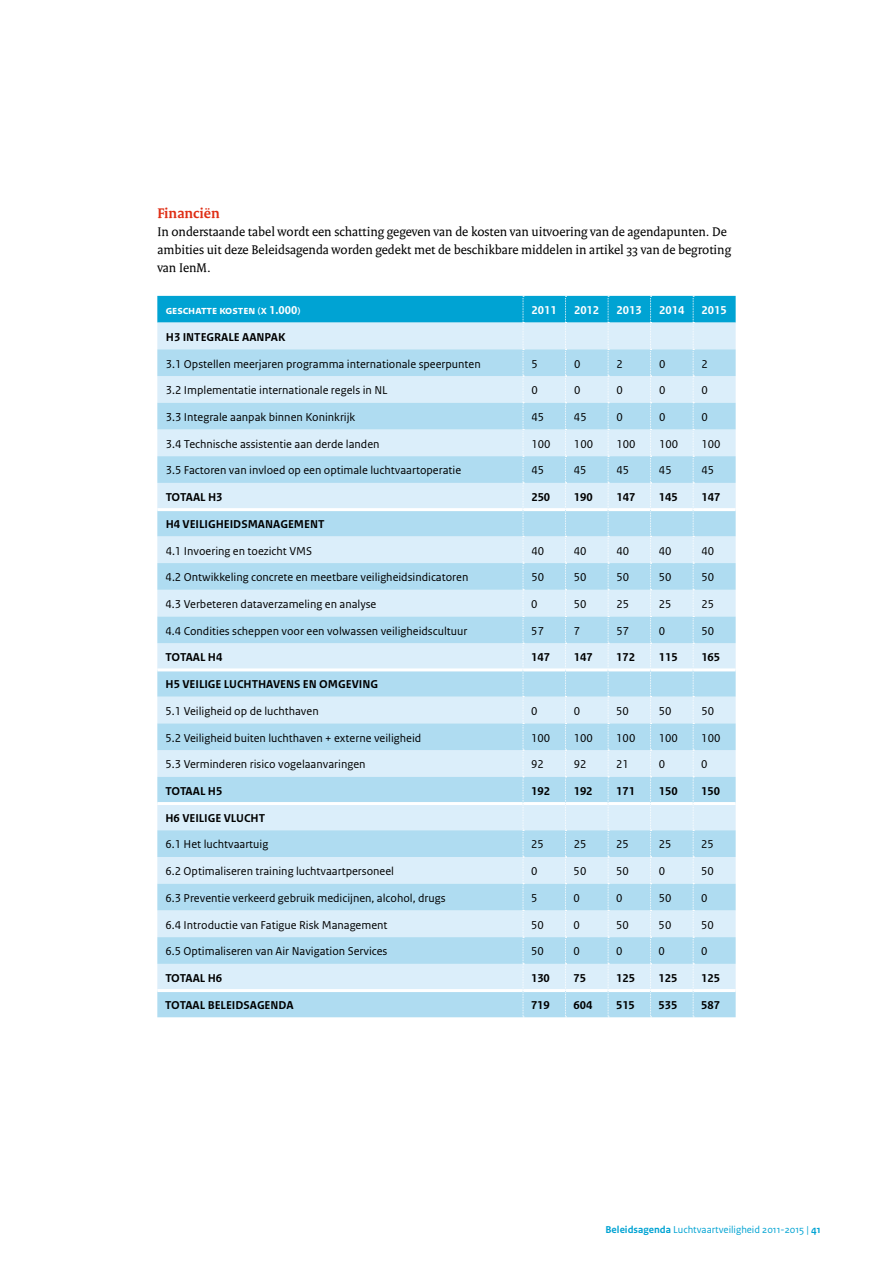
<style>
.page{position:relative;width:893px;height:1263px;background:#fff}
.page>*{position:absolute;margin:0;border:0;box-sizing:border-box;transform-origin:0 0}
.t1{font:700 15px "Rijksoverheid Serif";color:#df2d14}
.t2{font:13.5px/18px "Rijksoverheid Serif";color:#000}
.t3{font:12px "Rijksoverheid Sans Text";color:#000}
.t4{font:700 12px "Rijksoverheid Sans Text";color:#000}
.t5{font:700 12px "Rijksoverheid Sans Text";color:#fff}
.t6{font:10.5px "Rijksoverheid Sans Text";color:#00a3d3}
.s1{font-weight:700}
</style>
<div class="page">
<svg style="left:157px;top:296px;width:579px;height:721px;background:#bfe3f4"></svg>
<p class="t1" style="left:157px;top:204px;width:64px">Financiën</p>
<p class="t2" style="left:157px;top:222px;width:575px">In onderstaande tabel wordt een schatting gegeven van de kosten van uitvoering van de agendapunten. De ambities uit deze Beleidsagenda worden gedekt met de beschikbare middelen in artikel 33 van de begroting van IenM.</p>
<p class="t5" style="left:166px;top:303px;width:7px">GESCHATTE</p>
<p class="t5" style="left:219px;top:303px;width:13px">KOSTEN</p>
<p class="t5" style="left:258px;top:303px;width:44px">(x 1.000)</p>
<p class="t5" style="left:531px;top:303px;width:27px">2011</p>
<p class="t5" style="left:574px;top:303px;width:27px">2012</p>
<p class="t5" style="left:617px;top:303px;width:27px">2013</p>
<p class="t5" style="left:659px;top:303px;width:27px">2014</p>
<p class="t5" style="left:702px;top:303px;width:27px">2015</p>
<p class="t4" style="left:166px;top:330px;width:120px">H3 INTEGRALE AANPAK</p>
<p class="t3" style="left:166px;top:357px;width:316px">3.1 Opstellen meerjaren programma internationale speerpunten</p>
<p class="t3" style="left:531px;top:357px;width:8px">5</p>
<p class="t3" style="left:574px;top:357px;width:8px">0</p>
<p class="t3" style="left:616px;top:357px;width:8px">2</p>
<p class="t3" style="left:659px;top:357px;width:8px">0</p>
<p class="t3" style="left:702px;top:357px;width:8px">2</p>
<p class="t3" style="left:166px;top:383px;width:223px">3.2 Implementatie internationale regels in NL</p>
<p class="t3" style="left:531px;top:383px;width:8px">0</p>
<p class="t3" style="left:574px;top:383px;width:8px">0</p>
<p class="t3" style="left:616px;top:383px;width:8px">0</p>
<p class="t3" style="left:659px;top:383px;width:8px">0</p>
<p class="t3" style="left:702px;top:383px;width:8px">0</p>
<p class="t3" style="left:166px;top:410px;width:191px">3.3 Integrale aanpak binnen Koninkrijk</p>
<p class="t3" style="left:531px;top:410px;width:14px">45</p>
<p class="t3" style="left:574px;top:410px;width:14px">45</p>
<p class="t3" style="left:616px;top:410px;width:8px">0</p>
<p class="t3" style="left:659px;top:410px;width:8px">0</p>
<p class="t3" style="left:701px;top:410px;width:8px">0</p>
<p class="t3" style="left:166px;top:437px;width:215px">3.4 Technische assistentie aan derde landen</p>
<p class="t3" style="left:531px;top:437px;width:21px">100</p>
<p class="t3" style="left:574px;top:437px;width:21px">100</p>
<p class="t3" style="left:616px;top:437px;width:21px">100</p>
<p class="t3" style="left:659px;top:437px;width:21px">100</p>
<p class="t3" style="left:701px;top:437px;width:21px">100</p>
<p class="t3" style="left:166px;top:464px;width:297px">3.5 Factoren van invloed op een optimale luchtvaartoperatie</p>
<p class="t3" style="left:531px;top:464px;width:14px">45</p>
<p class="t3" style="left:574px;top:464px;width:14px">45</p>
<p class="t3" style="left:616px;top:464px;width:14px">45</p>
<p class="t3" style="left:659px;top:464px;width:14px">45</p>
<p class="t3" style="left:701px;top:464px;width:14px">45</p>
<p class="t4" style="left:166px;top:490px;width:58px">TOTAAL H3</p>
<p class="t4" style="left:531px;top:490px;width:20px">250</p>
<p class="t4" style="left:574px;top:490px;width:20px">190</p>
<p class="t4" style="left:616px;top:490px;width:20px">147</p>
<p class="t4" style="left:659px;top:490px;width:20px">145</p>
<p class="t4" style="left:701px;top:490px;width:20px">147</p>
<p class="t4" style="left:166px;top:517px;width:160px">H4 VEILIGHEIDSMANAGEMENT</p>
<p class="t3" style="left:166px;top:544px;width:148px">4.1 Invoering en toezicht VMS</p>
<p class="t3" style="left:531px;top:544px;width:14px">40</p>
<p class="t3" style="left:574px;top:544px;width:14px">40</p>
<p class="t3" style="left:616px;top:544px;width:14px">40</p>
<p class="t3" style="left:659px;top:544px;width:14px">40</p>
<p class="t3" style="left:701px;top:544px;width:14px">40</p>
<p class="t3" style="left:166px;top:570px;width:304px">4.2 Ontwikkeling concrete en meetbare veiligheidsindicatoren</p>
<p class="t3" style="left:531px;top:570px;width:14px">50</p>
<p class="t3" style="left:574px;top:570px;width:14px">50</p>
<p class="t3" style="left:616px;top:570px;width:14px">50</p>
<p class="t3" style="left:659px;top:570px;width:14px">50</p>
<p class="t3" style="left:701px;top:570px;width:14px">50</p>
<p class="t3" style="left:166px;top:597px;width:212px">4.3 Verbeteren dataverzameling en analyse</p>
<p class="t3" style="left:531px;top:597px;width:8px">0</p>
<p class="t3" style="left:574px;top:597px;width:14px">50</p>
<p class="t3" style="left:616px;top:597px;width:14px">25</p>
<p class="t3" style="left:659px;top:597px;width:14px">25</p>
<p class="t3" style="left:701px;top:597px;width:14px">25</p>
<p class="t3" style="left:166px;top:624px;width:303px">4.4 Condities scheppen voor een volwassen veiligheidscultuur</p>
<p class="t3" style="left:531px;top:624px;width:14px">57</p>
<p class="t3" style="left:574px;top:624px;width:8px">7</p>
<p class="t3" style="left:616px;top:624px;width:14px">57</p>
<p class="t3" style="left:659px;top:624px;width:8px">0</p>
<p class="t3" style="left:701px;top:624px;width:14px">50</p>
<p class="t4" style="left:166px;top:651px;width:58px">TOTAAL H4</p>
<p class="t4" style="left:531px;top:651px;width:20px">147</p>
<p class="t4" style="left:574px;top:651px;width:20px">147</p>
<p class="t4" style="left:616px;top:651px;width:20px">172</p>
<p class="t4" style="left:659px;top:651px;width:20px">115</p>
<p class="t4" style="left:701px;top:651px;width:20px">165</p>
<p class="t4" style="left:166px;top:677px;width:214px">H5 VEILIGE LUCHTHAVENS EN OMGEVING</p>
<p class="t3" style="left:166px;top:704px;width:155px">5.1 Veiligheid op de luchthaven</p>
<p class="t3" style="left:531px;top:704px;width:8px">0</p>
<p class="t3" style="left:574px;top:704px;width:8px">0</p>
<p class="t3" style="left:616px;top:704px;width:14px">50</p>
<p class="t3" style="left:659px;top:704px;width:14px">50</p>
<p class="t3" style="left:701px;top:704px;width:14px">50</p>
<p class="t3" style="left:166px;top:731px;width:257px">5.2 Veiligheid buiten luchthaven + externe veiligheid</p>
<p class="t3" style="left:531px;top:731px;width:21px">100</p>
<p class="t3" style="left:574px;top:731px;width:21px">100</p>
<p class="t3" style="left:616px;top:731px;width:21px">100</p>
<p class="t3" style="left:659px;top:731px;width:21px">100</p>
<p class="t3" style="left:701px;top:731px;width:21px">100</p>
<p class="t3" style="left:165px;top:757px;width:202px">5.3 Verminderen risico vogelaanvaringen</p>
<p class="t3" style="left:531px;top:757px;width:14px">92</p>
<p class="t3" style="left:574px;top:757px;width:14px">92</p>
<p class="t3" style="left:616px;top:757px;width:14px">21</p>
<p class="t3" style="left:659px;top:757px;width:8px">0</p>
<p class="t3" style="left:701px;top:757px;width:8px">0</p>
<p class="t4" style="left:165px;top:784px;width:58px">TOTAAL H5</p>
<p class="t4" style="left:531px;top:784px;width:20px">192</p>
<p class="t4" style="left:574px;top:784px;width:20px">192</p>
<p class="t4" style="left:616px;top:784px;width:20px">171</p>
<p class="t4" style="left:659px;top:784px;width:20px">150</p>
<p class="t4" style="left:701px;top:784px;width:20px">150</p>
<p class="t4" style="left:165px;top:811px;width:101px">H6 VEILIGE VLUCHT</p>
<p class="t3" style="left:165px;top:838px;width:104px">6.1 Het luchtvaartuig</p>
<p class="t3" style="left:531px;top:838px;width:14px">25</p>
<p class="t3" style="left:574px;top:838px;width:14px">25</p>
<p class="t3" style="left:616px;top:838px;width:14px">25</p>
<p class="t3" style="left:659px;top:838px;width:14px">25</p>
<p class="t3" style="left:701px;top:838px;width:14px">25</p>
<p class="t3" style="left:165px;top:864px;width:230px">6.2 Optimaliseren training luchtvaartpersoneel</p>
<p class="t3" style="left:531px;top:864px;width:8px">0</p>
<p class="t3" style="left:574px;top:864px;width:14px">50</p>
<p class="t3" style="left:616px;top:864px;width:14px">50</p>
<p class="t3" style="left:659px;top:864px;width:8px">0</p>
<p class="t3" style="left:701px;top:864px;width:14px">50</p>
<p class="t3" style="left:165px;top:891px;width:282px">6.3 Preventie verkeerd gebruik medicijnen, alcohol, drugs</p>
<p class="t3" style="left:531px;top:891px;width:8px">5</p>
<p class="t3" style="left:574px;top:891px;width:8px">0</p>
<p class="t3" style="left:616px;top:891px;width:8px">0</p>
<p class="t3" style="left:659px;top:891px;width:14px">50</p>
<p class="t3" style="left:701px;top:891px;width:8px">0</p>
<p class="t3" style="left:165px;top:918px;width:224px">6.4 Introductie van Fatigue Risk Management</p>
<p class="t3" style="left:531px;top:918px;width:14px">50</p>
<p class="t3" style="left:574px;top:918px;width:8px">0</p>
<p class="t3" style="left:616px;top:918px;width:14px">50</p>
<p class="t3" style="left:659px;top:918px;width:14px">50</p>
<p class="t3" style="left:701px;top:918px;width:14px">50</p>
<p class="t3" style="left:165px;top:944px;width:224px">6.5 Optimaliseren van Air Navigation Services</p>
<p class="t3" style="left:531px;top:944px;width:14px">50</p>
<p class="t3" style="left:574px;top:944px;width:8px">0</p>
<p class="t3" style="left:616px;top:944px;width:8px">0</p>
<p class="t3" style="left:659px;top:944px;width:8px">0</p>
<p class="t3" style="left:701px;top:944px;width:8px">0</p>
<p class="t4" style="left:165px;top:971px;width:58px">TOTAAL H6</p>
<p class="t4" style="left:531px;top:971px;width:20px">130</p>
<p class="t4" style="left:574px;top:971px;width:14px">75</p>
<p class="t4" style="left:616px;top:971px;width:20px">125</p>
<p class="t4" style="left:659px;top:971px;width:20px">125</p>
<p class="t4" style="left:701px;top:971px;width:20px">125</p>
<p class="t4" style="left:165px;top:998px;width:130px">TOTAAL BELEIDSAGENDA</p>
<p class="t4" style="left:531px;top:998px;width:20px">719</p>
<p class="t4" style="left:573px;top:998px;width:20px">604</p>
<p class="t4" style="left:616px;top:998px;width:20px">515</p>
<p class="t4" style="left:659px;top:998px;width:20px">535</p>
<p class="t4" style="left:701px;top:998px;width:20px">587</p>
<p class="t6" style="left:605px;top:1224px;width:217px"><span class="s1">Beleidsagenda</span> Luchtvaartveiligheid 2011-2015 | <span class="s1">41</span></p>
</div>
